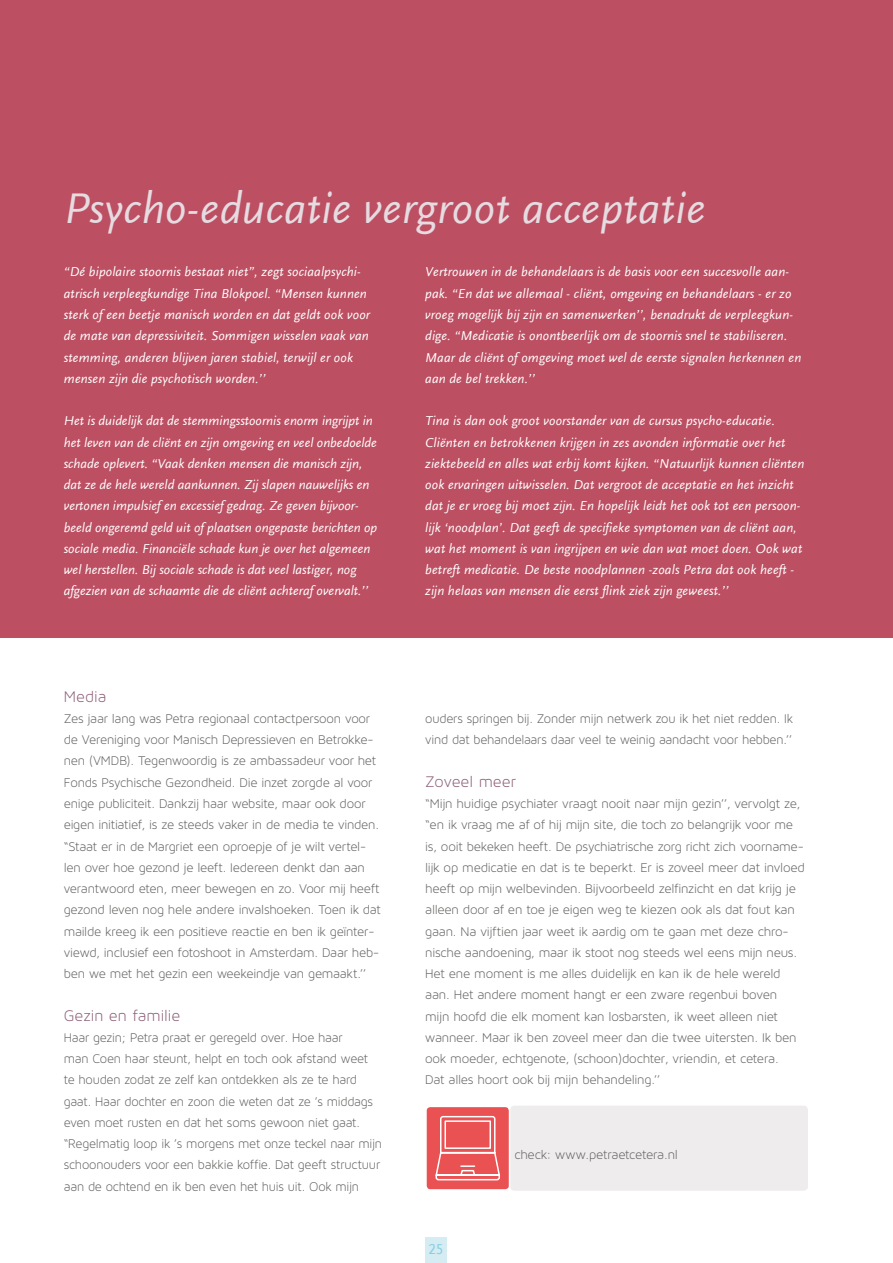
<style>
.page{position:relative;width:893px;height:1263px;background:#fff}
.page>*{position:absolute;margin:0;border:0;box-sizing:border-box;transform-origin:0 0}
.t1{font:italic 45px "Emergis Scala Sans";letter-spacing:.01em;color:#e5dbe1}
.t2{font:16.5px "Maven Pro Light 300";color:#8b5c76}
.t3{font:15px "Emergis Scala Sans Small Caps";color:#85cee4}
.t4{font:13.5px/21.3px "Maven Pro Light 300";letter-spacing:-.02em;color:#61605f}
.t5{font:italic 13.5px/21.3px "Emergis Scala Sans";letter-spacing:.01em;color:#fff}
</style>
<div class="page">
<div style="left:0;top:0;width:893px;height:638px;background:#bc4f62"></div>
<div style="left:425px;top:1237px;width:21px;height:26px;background:#d5ecf2"></div>
<div style="left:510px;top:1106px;width:298px;height:85px;background:#eeecec;border-radius:4px"></div>
<div style="left:426px;top:1106px;width:83px;height:84px;background:#ea5153;border-radius:4px"></div>
<svg style="left:435px;top:1115px;width:65px;height:66px"></svg>
<div style="left:425px;top:1106px;width:85px;height:85px;border:2px solid #fff;border-radius:4px"></div>
<h1 class="t1" style="left:64px;top:182px;width:643px">Psycho-educatie vergroot acceptatie</h1>
<p class="t5" style="left:64px;top:261px;width:308px">“Dé bipolaire stoornis bestaat niet”, zegt sociaalpsychi&shy;atrisch verpleegkundige Tina Blokpoel. “Mensen kunnen sterk of een beetje manisch worden en dat geldt ook voor de mate van depressiviteit. Sommigen wisselen vaak van stemming, anderen blijven jaren stabiel, terwijl er ook mensen zijn die psychotisch worden.’’</p>
<p class="t5" style="left:64px;top:410px;width:315px">Het is duidelijk dat de stemmingsstoornis enorm ingrijpt in het leven van de cliënt en zijn omgeving en veel onbedoelde schade oplevert. “Vaak denken mensen die manisch zijn, dat ze de hele wereld aankunnen. Zij slapen nauwelijks en vertonen impulsief en excessief gedrag. Ze geven bijvoor&shy;beeld ongeremd geld uit of plaatsen ongepaste berichten op sociale media. Financiële schade kun je over het algemeen wel herstellen. Bij sociale schade is dat veel lastiger, nog afgezien van de schaamte die de cliënt achteraf overvalt.’’</p>
<p class="t2" style="left:64px;top:687px;width:44px">Media</p>
<p class="t4" style="left:64px;top:708px;width:319px">Zes jaar lang was Petra regionaal contactpersoon voor de Vereniging voor Manisch Depressieven en Betrokke&shy;nen (VMDB). Tegenwoordig is ze ambassadeur voor het Fonds Psychische Gezondheid. Die inzet zorgde al voor enige publiciteit. Dankzij haar website, maar ook door eigen initiatief, is ze steeds vaker in de media te vinden. “Staat er in de Margriet een oproepje of je wilt vertel&shy;len over hoe gezond je leeft. Iedereen denkt dan aan verantwoord eten, meer bewegen en zo. Voor mij heeft gezond leven nog hele andere invalshoeken. Toen ik dat mailde kreeg ik een positieve reactie en ben ik geïnter&shy;viewd, inclusief een fotoshoot in Amsterdam. Daar heb&shy;ben we met het gezin een weekeindje van gemaakt.’’</p>
<p class="t2" style="left:64px;top:1006px;width:118px">Gezin en familie</p>
<p class="t4" style="left:64px;top:1027px;width:320px">Haar gezin; Petra praat er geregeld over. Hoe haar<br>man Coen haar steunt, helpt en toch ook afstand weet te houden zodat ze zelf kan ontdekken als ze te hard gaat. Haar dochter en zoon die weten dat ze ’s middags even moet rusten en dat het soms gewoon niet gaat. “Regelmatig loop ik ’s morgens met onze teckel naar mijn schoonouders voor een bakkie koffie. Dat geeft structuur aan de ochtend en ik ben even het huis uit. Ook mijn</p>
<p class="t5" style="left:425px;top:261px;width:378px">Vertrouwen in de behandelaars is de basis voor een succesvolle aan&shy;pak. “En dat we allemaal - cliënt, omgeving en behandelaars - er zo vroeg mogelijk bij zijn en samenwerken’’, benadrukt de verpleegkun&shy;dige. “Medicatie is onontbeerlijk om de stoornis snel te stabiliseren.<br>Maar de cliënt of omgeving moet wel de eerste signalen herkennen en aan de bel trekken.’’</p>
<p class="t5" style="left:425px;top:410px;width:381px">Tina is dan ook groot voorstander van de cursus psycho-educatie.<br>Cliënten en betrokkenen krijgen in zes avonden informatie over het ziektebeeld en alles wat erbij komt kijken. “Natuurlijk kunnen cliënten ook ervaringen uitwisselen. Dat vergroot de acceptatie en het inzicht dat je er vroeg bij moet zijn. En hopelijk leidt het ook tot een persoon&shy;lijk ‘noodplan’. Dat geeft de specifieke symptomen van de cliënt aan, wat het moment is van ingrijpen en wie dan wat moet doen. Ook wat betreft medicatie. De beste noodplannen -zoals Petra dat ook heeft - zijn helaas van mensen die eerst flink ziek zijn geweest.’’</p>
<p class="t4" style="left:425px;top:708px;width:369px">ouders springen bij. Zonder mijn netwerk zou ik het niet redden. Ik vind dat behandelaars daar veel te weinig aandacht voor hebben.’’</p>
<p class="t2" style="left:425px;top:772px;width:92px">Zoveel meer</p>
<p class="t4" style="left:425px;top:793px;width:381px">“Mijn huidige psychiater vraagt nooit naar mijn gezin’’, vervolgt ze, “en ik vraag me af of hij mijn site, die toch zo belangrijk voor me is, ooit bekeken heeft. De psychiatrische zorg richt zich voorname&shy;lijk op medicatie en dat is te beperkt. Er is zoveel meer dat invloed heeft op mijn welbevinden. Bijvoorbeeld zelfinzicht en dat krijg je alleen door af en toe je eigen weg te kiezen ook als dat fout kan gaan. Na vijftien jaar weet ik aardig om te gaan met deze chro&shy;nische aandoening, maar ik stoot nog steeds wel eens mijn neus.<br>Het ene moment is me alles duidelijk en kan ik de hele wereld aan. Het andere moment hangt er een zware regenbui boven<br>mijn hoofd die elk moment kan losbarsten, ik weet alleen niet wanneer. Maar ik ben zoveel meer dan die twee uitersten. Ik ben ook moeder, echtgenote, (schoon)dochter, vriendin, et cetera.<br>Dat alles hoort ook bij mijn behandeling.’’</p>
<p class="t3" style="left:428px;top:1241px;width:16px">25</p>
<p class="t4" style="left:514px;top:1143px;width:165px">check: www.petraetcetera.nl</p>
</div>
